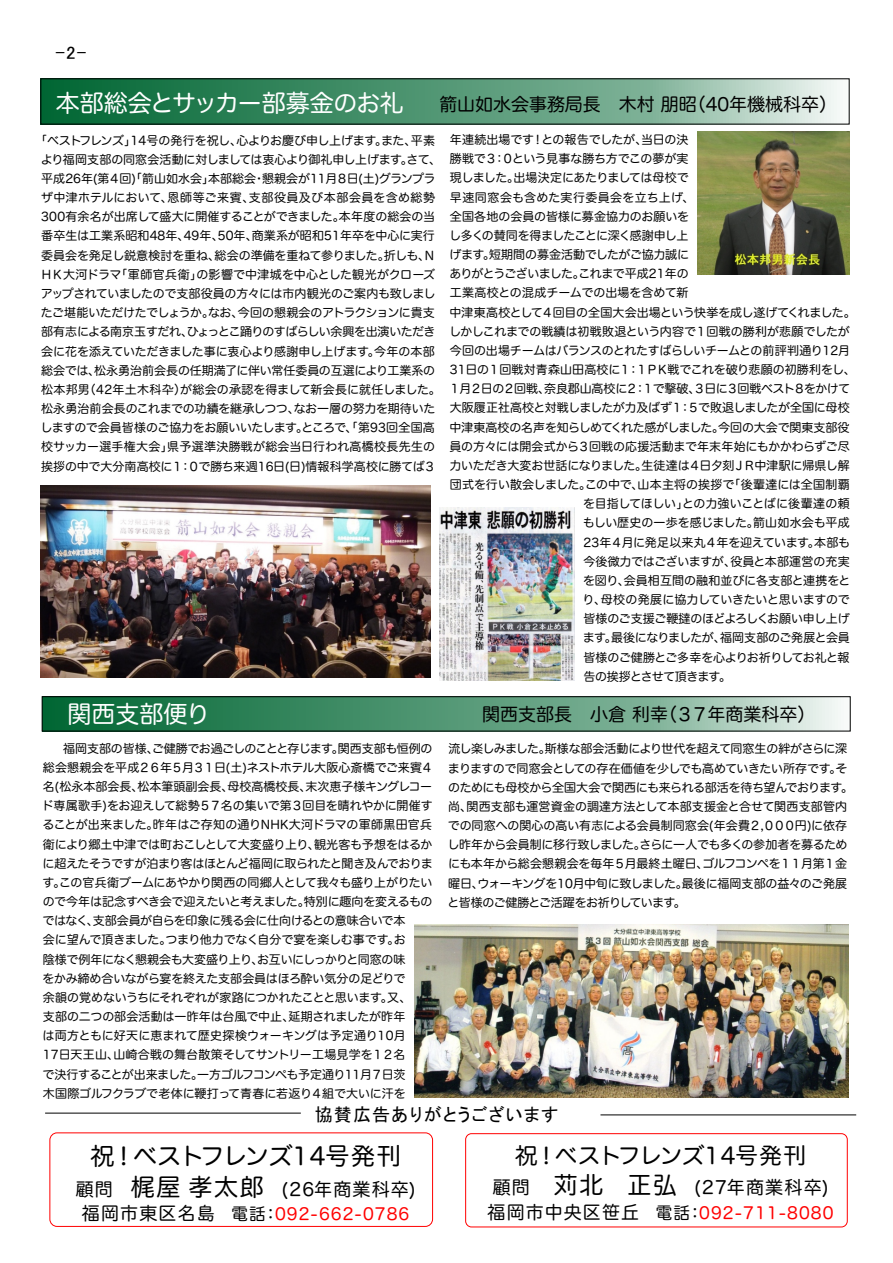
<style>
.page{position:relative;width:893px;height:1263px;background:#fff}
.page>*{position:absolute;margin:0;border:0;box-sizing:border-box;transform-origin:0 0}
.t1{font:24px "Hira Maru Pro W4";letter-spacing:-.025em;color:#fff}
.t2{font:24px "Hira Maru Pro W4";color:#000}
.t3{font:22.5px "Hira Maru Pro W4";color:#000}
.t4{font:18px "Hira Maru Pro W4";color:#000}
.t5{font:18px "Hira Maru Pro W4";letter-spacing:.065em;color:#000}
.t6{font:18px "MS P Gothic";letter-spacing:.06em;color:#000}
.t7{font:18px "MS P Gothic";letter-spacing:.06em;color:#000;scale:1.06 1}
.t8{font:16.5px "Hira Maru Pro W4";letter-spacing:.065em;color:#f00}
.t9{font:12px/19.2px "Hira Maru Pro W4";letter-spacing:-.02em;color:#000}
.t10{font:12px "Hira Maru Pro W4";letter-spacing:-.045em;color:#000}
.t11{font:12px "Hira Maru Pro W4";color:#000}
.t12{font:12px "Hira Maru Pro W4";letter-spacing:-.055em;color:#000}
.t13{font:12px "Hira Maru Pro W4";letter-spacing:-.04em;color:#000}
.t14{font:12px "Hira Maru Pro W4";letter-spacing:.025em;color:#000}
.s1{font-size:24px}
.s2{font-size:18px;color:#000}
.s3{color:#000}
</style>
<div class="page">
<hr style="left:45px;top:1113px;width:256px;height:1px;background:#000">
<hr style="left:600px;top:1114px;width:256px;height:1px;background:#000">
<svg style="left:44px;top:698px;width:797px;height:31px;background:#5c9d7c"></svg>
<div style="left:42px;top:696px;width:809px;height:35px;border:1px solid #000"></div>
<svg style="left:42px;top:80px;width:798px;height:43px;background:#5c9d7c"></svg>
<div style="left:40px;top:78px;width:810px;height:47px;border:1px solid #000"></div>
<img style="left:697px;top:132px;width:152px;height:142px">
<div style="left:49px;top:1132px;width:384px;height:95px;border:1px solid #f00;border-radius:7px"></div>
<div style="left:465px;top:1133px;width:383px;height:94px;border:1px solid #f00;border-radius:6px"></div>
<img style="left:41px;top:486px;width:390px;height:191px">
<img style="left:439px;top:508px;width:136px;height:172px">
<img style="left:414px;top:924px;width:434px;height:173px">
<h3 class="t7" style="left:56px;top:43px;width:31px">-2-</h3>
<h1 class="t1" style="left:56px;top:91px;width:350px">本部総会とサッカー部募⾦のお礼</h1>
<h3 class="t4" style="left:439px;top:95px;width:399px">箭⼭如⽔会事務局⻑ ⽊村朋昭（40年機械科卒）</h3>
<p class="t9" style="left:35px;top:130px;width:407px;text-align:center">「ベストフレンズ」14号の発⾏を祝し、⼼よりお慶び申し上げます。また、平素より福岡⽀部の同窓会活動に対しましては衷⼼より御礼申し上げます。さて、平成26年(第４回「) 箭⼭如⽔会」本部総会・懇親会が11⽉８⽇(⼟)グランプラザ中津ホテルにおいて、恩師等ご来賓、⽀部役員及び本部会員を含め総勢300有余名が出席して盛⼤に開催することができました。本年度の総会の当番卒⽣は⼯業系昭和48年、49年、50年、商業系が昭和51年卒を中⼼に実⾏委員会を発⾜し鋭意検討を重ね、総会の準備を重ねて参りました。折しも、ＮＨＫ⼤河ドラマ「軍師官兵衛」の影響で中津城を中⼼とした観光がクローズアップされていましたので⽀部役員の⽅々には市内観光のご案内も致しましたご堪能いただけたでしょうか。なお、今回の懇親会のアトラクションに貴⽀部有志による南京⽟すだれ、ひょっとこ踊りのすばらしい余興を出演いただき会に花を添えていただきました事に衷⼼より感謝申し上げます。今年の本部総会では、松永勇治前会⻑の任期満了に伴い常任委員の互選により⼯業系の松本邦男（42年⼟⽊科卆）が総会の承認を得まして新会⻑に就任しました。松永勇治前会⻑のこれまでの功績を継承しつつ、なお⼀層の努⼒を期待いたしますので会員皆様のご協⼒をお願いいたします。ところで、「第93回全国⾼校サッカー選⼿権⼤会」県予選準決勝戦が総会当⽇⾏われ⾼橋校⻑先⽣の挨拶の中で⼤分南⾼校に１：０で勝ち来週16⽇(⽇)情報科学⾼校に勝てば３</p>
<p class="t9" style="left:450px;top:130px;width:240px">年連続出場です！との報告でしたが、当⽇の決</p>
<p class="t9" style="left:450px;top:149px;width:240px">勝戦で３：０という⾒事な勝ち⽅でこの夢が実</p>
<p class="t13" style="left:450px;top:172px;width:241px">現しました。出場決定にあたりましては⺟校で</p>
<p class="t14" style="left:450px;top:191px;width:246px">早速同窓会も含めた実⾏委員会を⽴ち上げ、</p>
<p class="t11" style="left:450px;top:210px;width:241px">全国各地の会員の皆様に募⾦協⼒のお願いを</p>
<p class="t10" style="left:449px;top:229px;width:241px">し多くの賛同を得ましたことに深く感謝申し上</p>
<p class="t9" style="left:450px;top:245px;width:241px">げます。短期間の募⾦活動でしたがご協⼒誠に</p>
<p class="t12" style="left:449px;top:268px;width:241px">ありがとうございました。これまで平成21年の</p>
<p class="t11" style="left:450px;top:287px;width:240px">⼯業⾼校との混成チームでの出場を含めて新</p>
<p class="t13" style="left:450px;top:306px;width:408px">中津東⾼校として４回⽬の全国⼤会出場という快挙を成し遂げてくれました。</p>
<p class="t9" style="left:449px;top:321px;width:402px">しかしこれまでの戦績は初戦敗退という内容で１回戦の勝利が悲願でしたが</p>
<p class="t9" style="left:450px;top:341px;width:402px">今回の出場チームはバランスのとれたすばらしいチームとの前評判通り12⽉</p>
<p class="t9" style="left:450px;top:360px;width:407px">31⽇の１回戦対⻘森⼭⽥⾼校に１：１ＰＫ戦でこれを破り悲願の初勝利をし、</p>
<p class="t12" style="left:449px;top:383px;width:403px">１⽉２⽇の２回戦、奈良郡⼭⾼校に２：１で撃破、３⽇に３回戦ベスト８をかけて</p>
<p class="t10" style="left:450px;top:402px;width:401px">⼤阪履正社⾼校と対戦しましたが⼒及ばず１：５で敗退しましたが全国に⺟校</p>
<p class="t9" style="left:450px;top:417px;width:401px">中津東⾼校の名声を知らしめてくれた感がしました。今回の⼤会で関東⽀部役</p>
<p class="t9" style="left:450px;top:437px;width:402px">員の⽅々には開会式から３回戦の応援活動まで年末年始にもかかわらずご尽</p>
<p class="t9" style="left:449px;top:456px;width:402px">⼒いただき⼤変お世話になりました。⽣徒達は４⽇⼣刻ＪＲ中津駅に帰県し解</p>
<p class="t11" style="left:450px;top:478px;width:401px">団式を⾏い散会しました。この中で、⼭本主将の挨拶で「後輩達には全国制覇</p>
<p class="t9" style="left:583px;top:494px;width:268px">を⽬指してほしい」との⼒強いことばに後輩達の頼</p>
<p class="t9" style="left:583px;top:513px;width:268px">もしい歴史の⼀歩を感じました。箭⼭如⽔会も平成</p>
<p class="t9" style="left:583px;top:532px;width:268px">23年４⽉に発⾜以来丸４年を迎えています。本部も</p>
<p class="t9" style="left:583px;top:552px;width:268px">今後微⼒ではございますが、役員と本部運営の充実</p>
<p class="t9" style="left:583px;top:571px;width:269px">を図り、会員相互間の融和並びに各⽀部と連携をと</p>
<p class="t9" style="left:583px;top:590px;width:269px">り、⺟校の発展に協⼒していきたいと思いますので</p>
<p class="t9" style="left:583px;top:609px;width:268px">皆様のご⽀援ご鞭撻のほどよろしくお願い申し上げ</p>
<p class="t10" style="left:583px;top:632px;width:268px">ます。最後になりましたが、福岡⽀部のご発展と会員</p>
<p class="t10" style="left:583px;top:651px;width:268px">皆様のご健勝とご多幸を⼼よりお祈りしてお礼と報</p>
<p class="t12" style="left:583px;top:670px;width:149px">告の挨拶とさせて頂きます。</p>
<h1 class="t1" style="left:68px;top:702px;width:144px">関⻄⽀部便り</h1>
<h3 class="t4" style="left:482px;top:706px;width:335px">関⻄⽀部⻑ ⼩倉利幸（３７年商業科卒）</h3>
<p class="t9" style="left:42px;top:738px;width:393px;text-indent:21px">福岡⽀部の皆様、ご健勝でお過ごしのことと存じます。関⻄⽀部も恒例の総会懇親会を平成２６年５⽉３１⽇(⼟)ネストホテル⼤阪⼼斎橋でご来賓４名(松永本部会⻑、松本筆頭副会⻑、⺟校⾼橋校⻑、末次恵⼦様キングレコード専属歌⼿)をお迎えして総勢５７名の集いで第３回⽬を晴れやかに開催することが出来ました。昨年はご存知の通りNHK⼤河ドラマの軍師⿊⽥官兵衛により郷⼟中津では町おこしとして⼤変盛り上り、観光客も予想をはるかに超えたそうですが泊まり客はほとんど福岡に取られたと聞き及んでおります。この官兵衛ブームにあやかり関⻄の同郷⼈として我々も盛り上がりたいので今年は記念すべき会で迎えたいと考えました。特別に趣向を変えるものではなく、⽀部会員が⾃らを印象に残る会に仕向けるとの意味合いで本<br>会に望んで頂きました。つまり他⼒でなく⾃分で宴を楽しむ事です。お<br>陰様で例年になく懇親会も⼤変盛り上り、お互いにしっかりと同窓の味<br>をかみ締め合いながら宴を終えた⽀部会員はほろ酔い気分の⾜どりで<br>余韻の覚めないうちにそれぞれが家路につかれたことと思います。⼜、<br>⽀部の⼆つの部会活動は⼀昨年は台⾵で中⽌、延期されましたが昨年<br>は両⽅ともに好天に恵まれて歴史探検ウォーキングは予定通り10⽉ 17⽇天王⼭、⼭崎合戦の舞台散策そしてサントリー⼯場⾒学を１２名<br>で決⾏することが出来ました。⼀⽅ゴルフコンペも予定通り11⽉７⽇茨<br>⽊国際ゴルフクラブで⽼体に鞭打って⻘春に若返り４組で⼤いに汗を</p>
<p class="t9" style="left:447px;top:739px;width:407px">流し楽しみました。斯様な部会活動により世代を超えて同窓⽣の絆がさらに深まりますので同窓会としての存在価値を少しでも⾼めていきたい所存です。そのためにも⺟校から全国⼤会で関⻄にも来られる部活を待ち望んでおります。尚、関⻄⽀部も運営資⾦の調達⽅法として本部⽀援⾦と合せて関⻄⽀部管内での同窓への関⼼の⾼い有志による会員制同窓会(年会費２,０００円)に依存し昨年から会員制に移⾏致しました。さらに⼀⼈でも多くの参加者を募るためにも本年から総会懇親会を毎年５⽉最終⼟曜⽇、ゴルフコンペを１１⽉第１⾦曜⽇、ウォーキングを10⽉中旬に致しました。最後に福岡⽀部の益々のご発展と皆様のご健勝とご活躍をお祈りしています。</p>
<h3 class="t6" style="left:315px;top:1105px;width:245px">協賛広告ありがとうございます</h3>
<h1 class="t2" style="left:90px;top:1144px;width:312px">祝！ベストフレンズ14号発刊</h1>
<h3 class="t5" style="left:76px;top:1180px;width:341px">顧問 <span class="s1">梶屋孝太郎</span> (26年商業科卒)</h3>
<h3 class="t8" style="left:82px;top:1206px;width:329px"><span class="s2">福岡市東区名島</span> <span class="s3">電話：</span>092-662-0786</h3>
<h2 class="t3" style="left:515px;top:1144px;width:292px">祝！ベストフレンズ14号発刊</h2>
<h3 class="t5" style="left:493px;top:1178px;width:337px">顧問 <span class="s1">苅北 正弘</span> (27年商業科卒)</h3>
<h3 class="t8" style="left:487px;top:1204px;width:348px"><span class="s2">福岡市中央区笹丘</span> <span class="s3">電話：</span>092-711-8080</h3>
</div>
